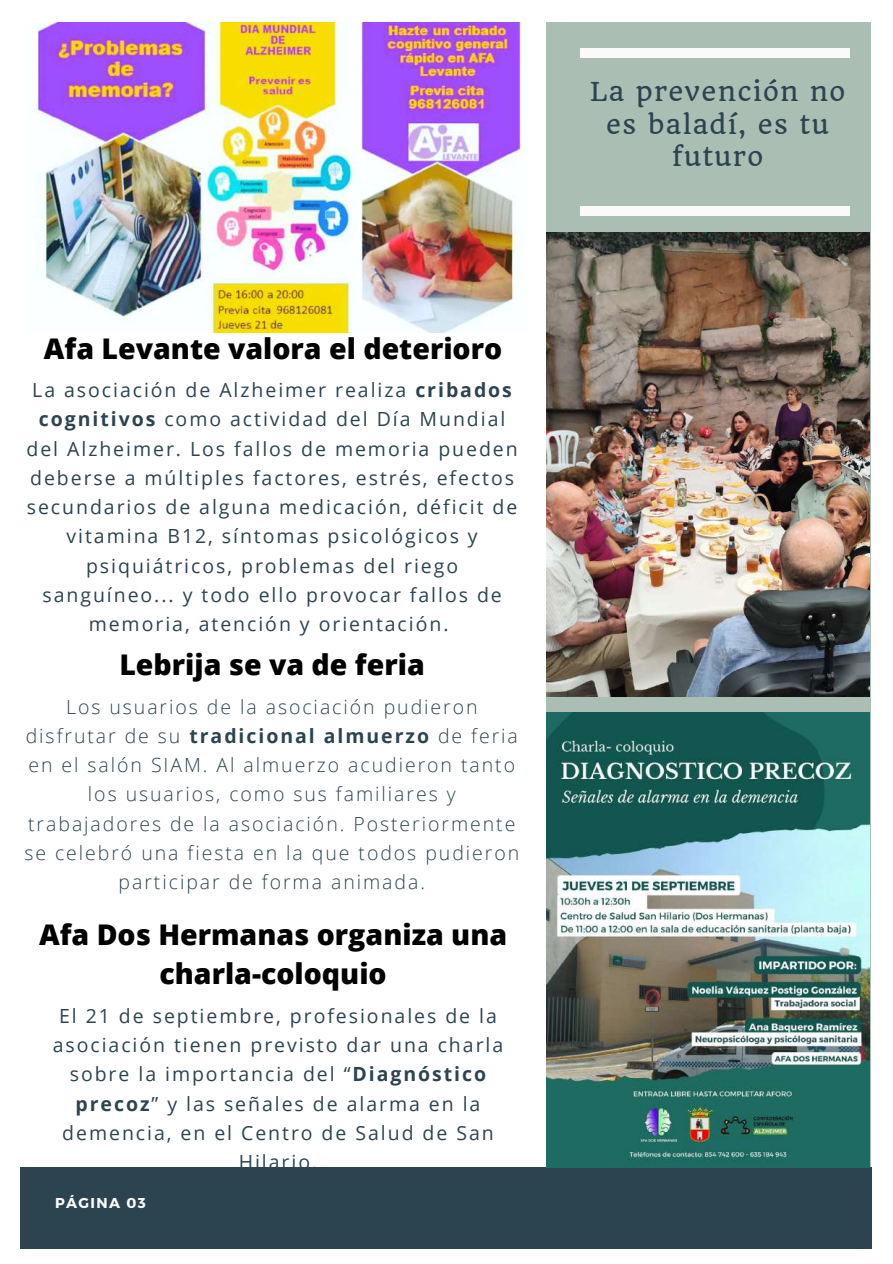
<style>
.page{position:relative;width:893px;height:1264px;background:#fff}
.page>*{position:absolute;margin:0;border:0;box-sizing:border-box;transform-origin:0 0}
.t1{font:800 28.5px/39.3px "Open Sans";color:#000;text-align:center}
.t2{font:25.5px/32.5px "Quando";letter-spacing:.05em;color:#2c4450;text-align:center}
.t3{font:19.5px/29.2px "Open Sans";letter-spacing:.1em;color:#2c4450;text-align:center}
.t4{font:300 19.5px/29.2px "Open Sans";letter-spacing:.1em;color:#2c4450;text-align:center}
.t5{font:700 14.25px "Montserrat";letter-spacing:.1em;color:#fafafa}
.s1{font-weight:700}
</style>
<div class="page">
<div style="left:20px;top:1167px;width:851px;height:81px;background:#2c4450"></div>
<div style="left:546px;top:22px;width:324px;height:1145px;background:#aabeb3"></div>
<img style="left:36px;top:22px;width:486px;height:311px">
<div style="left:579px;top:48px;width:270px;height:9px;background:#fafafa"></div>
<div style="left:579px;top:206px;width:270px;height:9px;background:#fafafa"></div>
<img style="left:546px;top:712px;width:323px;height:455px">
<img style="left:546px;top:233px;width:323px;height:463px">
<h1 class="t1" style="left:44px;top:328px;width:460px">Afa Levante valora el deterioro</h1>
<p class="t3" style="left:26px;top:375px;width:492px">La asociación de Alzheimer realiza <span class="s1">cribados cognitivos</span> como actividad del Día Mundial del Alzheimer. Los fallos de memoria pueden deberse a múltiples factores, estrés, efectos secundarios de alguna medicación, déficit de vitamina B12, síntomas psicológicos y psiquiátricos, problemas del riego sanguíneo... y todo ello provocar fallos de memoria, atención y orientación.</p>
<h1 class="t1" style="left:119px;top:644px;width:307px">Lebrija se va de feria</h1>
<p class="t4" style="left:24px;top:691px;width:496px">Los usuarios de la asociación pudieron disfrutar de su <span class="s1">tradicional almuerzo</span> de feria en el salón SIAM. Al almuerzo acudieron tanto los usuarios, como sus familiares y trabajadores de la asociación. Posteriormente se celebró una fiesta en la que todos pudieron participar de forma animada.</p>
<h1 class="t1" style="left:39px;top:913px;width:469px">Afa Dos Hermanas organiza una charla-coloquio</h1>
<p class="t3" style="left:53px;top:1000px;width:452px">El 21 de septiembre, profesionales de la asociación tienen previsto dar una charla sobre la importancia del “<span class="s1">Diagnóstico precoz</span>” y las señales de alarma en la demencia, en el Centro de Salud de San Hilario.</p>
<p class="t5" style="left:55px;top:1193px;width:92px">PÁGINA 03</p>
<h2 class="t2" style="left:589px;top:76px;width:257px">La prevención no es baladí, es tu futuro</h2>
</div>
